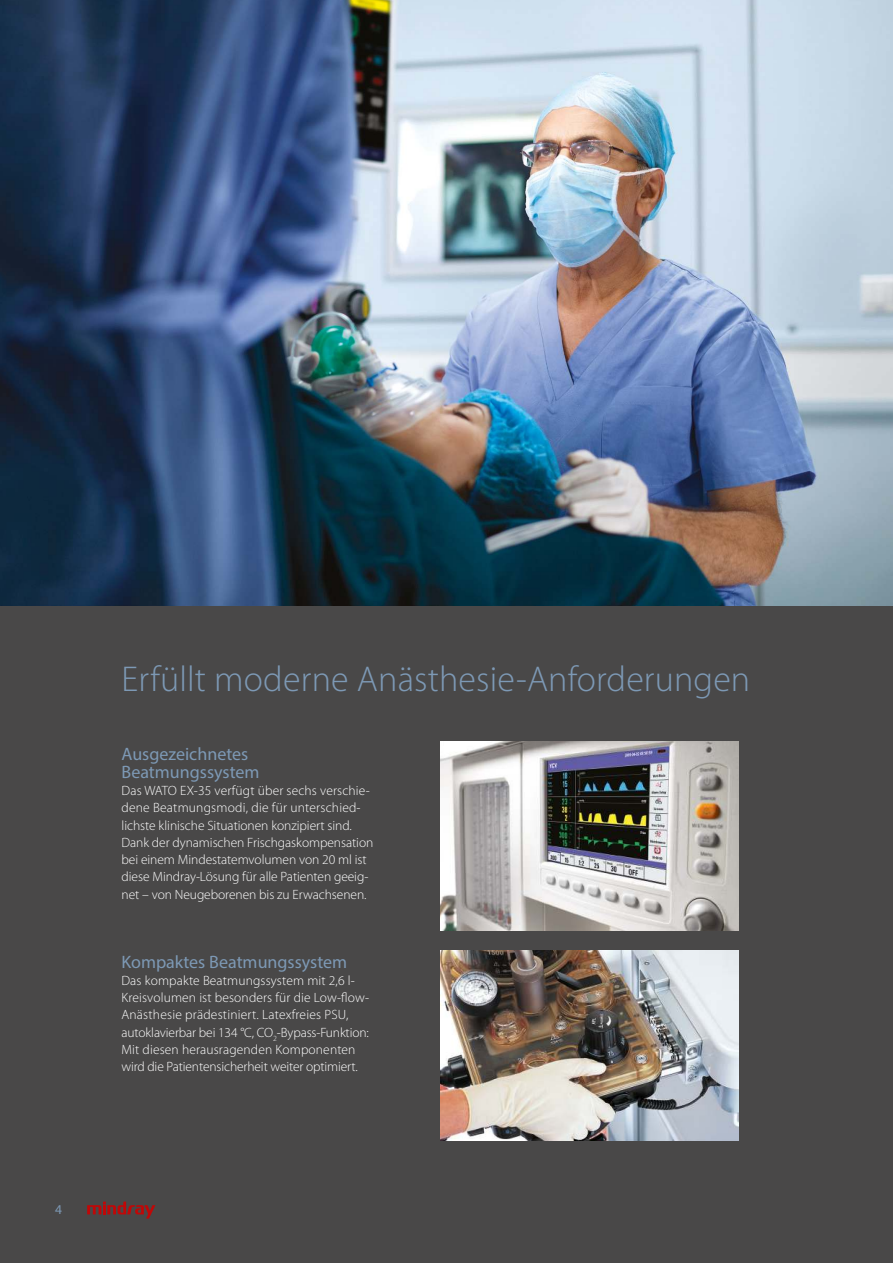
<style>
.page{position:relative;width:893px;height:1263px;background:#fff}
.page>*{position:absolute;margin:0;border:0;box-sizing:border-box;transform-origin:0 0}
.t1{font:300 36px "Myriad Pro";letter-spacing:.005em;color:#7d99b5}
.t2{font:18px/17.2px "Myriad Pro";color:#7d99b5}
.t3{font:300 13.5px/17.2px "Myriad Pro";letter-spacing:-.005em;color:#fff}
.t4{font:13.5px "Myriad Pro";color:#7d99b5}
</style>
<div class="page">
<div style="left:0;top:605px;width:893px;height:658px;background:#494848"></div>
<img style="left:440px;top:742px;width:299px;height:189px">
<img style="left:440px;top:950px;width:299px;height:190px">
<img style="left:0;top:0;width:893px;height:605px">
<svg style="left:87px;top:1201px;width:68px;height:17px"></svg>
<p class="t4" style="left:55px;top:1203px;width:8px">4</p>
<h1 class="t1" style="left:122px;top:662px;width:630px">Erfüllt moderne Anästhesie-Anforderungen</h1>
<h2 class="t2" style="left:122px;top:746px;width:140px">Ausgezeichnetes<br>Beatmungssystem</h2>
<p class="t3" style="left:122px;top:782px;width:253px">Das WATO EX-35 verfügt über sechs verschie&shy;dene Beatmungsmodi, die für unterschied&shy;lichste klinische Situationen konzipiert sind.<br>Dank der dynamischen Frischgaskompensation bei einem Mindestatemvolumen von 20 ml ist diese Mindray-Lösung für alle Patienten geeig&shy;net – von Neugeborenen bis zu Erwachsenen.</p>
<h2 class="t2" style="left:121px;top:953px;width:227px">Kompaktes Beatmungssystem</h2>
<p class="t3" style="left:121px;top:972px;width:249px">Das kompakte Beatmungssystem mit 2,6 l-Kreisvolumen ist besonders für die Low-flow-Anästhesie prädestiniert. Latexfreies PSU, autoklavierbar bei 134 °C, CO<sub>2</sub>-Bypass-Funktion:<br>Mit diesen herausragenden Komponenten wird die Patientensicherheit weiter optimiert.</p>
</div>
